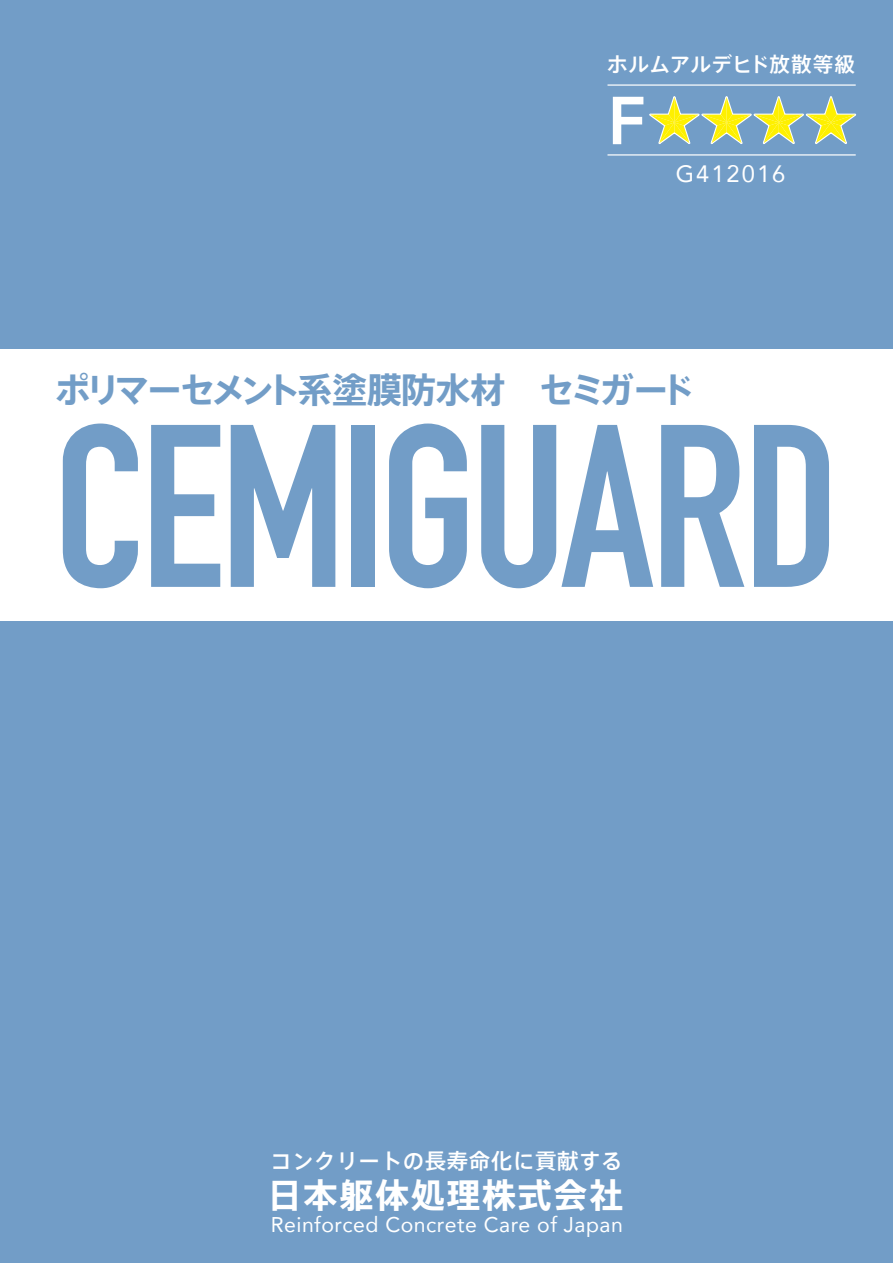
<style>
.page{position:relative;width:893px;height:1263px;background:#729dc7}
.page>*{position:absolute;margin:0;border:0;box-sizing:border-box;transform-origin:0 0}
.t1{font:227.55px "DIN Engschrift";letter-spacing:-.025em;color:#729dc7}
.t2{font:800 67.05px "Avenir";color:#fff}
.t3{font:700 34.95px "Axis Std";letter-spacing:-.09em;color:#729dc7}
.t4{font:700 34.05px "Axis Std";letter-spacing:.05em;color:#fff}
.t5{font:23.7px "Avenir";letter-spacing:.085em;color:#fff}
.t6{font:500 21.45px "Axis Std";letter-spacing:.025em;color:#fff}
.t7{font:21.3px "Avenir";letter-spacing:.02em;color:#fff}
.t8{font:500 20.55px "Axis Std";letter-spacing:.02em;color:#fff}
</style>
<div class="page">
<div style="left:0;top:349px;width:893px;height:272px;background:#fff"></div>
<hr style="left:607px;top:84px;width:249px;height:2px;background:#fff">
<hr style="left:607px;top:154px;width:249px;height:2px;background:#fff">
<svg style="left:649px;top:96px;width:208px;height:48px"></svg>
<p class="t8" style="left:607px;top:49px;width:249px">ホルムアルデヒド放散等級</p>
<h2 class="t2" style="left:607px;top:69px;width:40px">F</h2>
<p class="t5" style="left:676px;top:155px;width:111px">G412016</p>
<h3 class="t3" style="left:56px;top:363px;width:641px">ポリマーセメント系塗膜防水材 セミガード</h3>
<h1 class="t1" style="left:53px;top:374px;width:788px">CEMIGUARD</h1>
<p class="t6" style="left:270px;top:1144px;width:354px">コンクリートの長寿命化に貢献する</p>
<h3 class="t4" style="left:268px;top:1169px;width:357px">日本躯体処理株式会社</h3>
<p class="t7" style="left:271px;top:1207px;width:354px">Reinforced Concrete Care of Japan</p>
</div>
